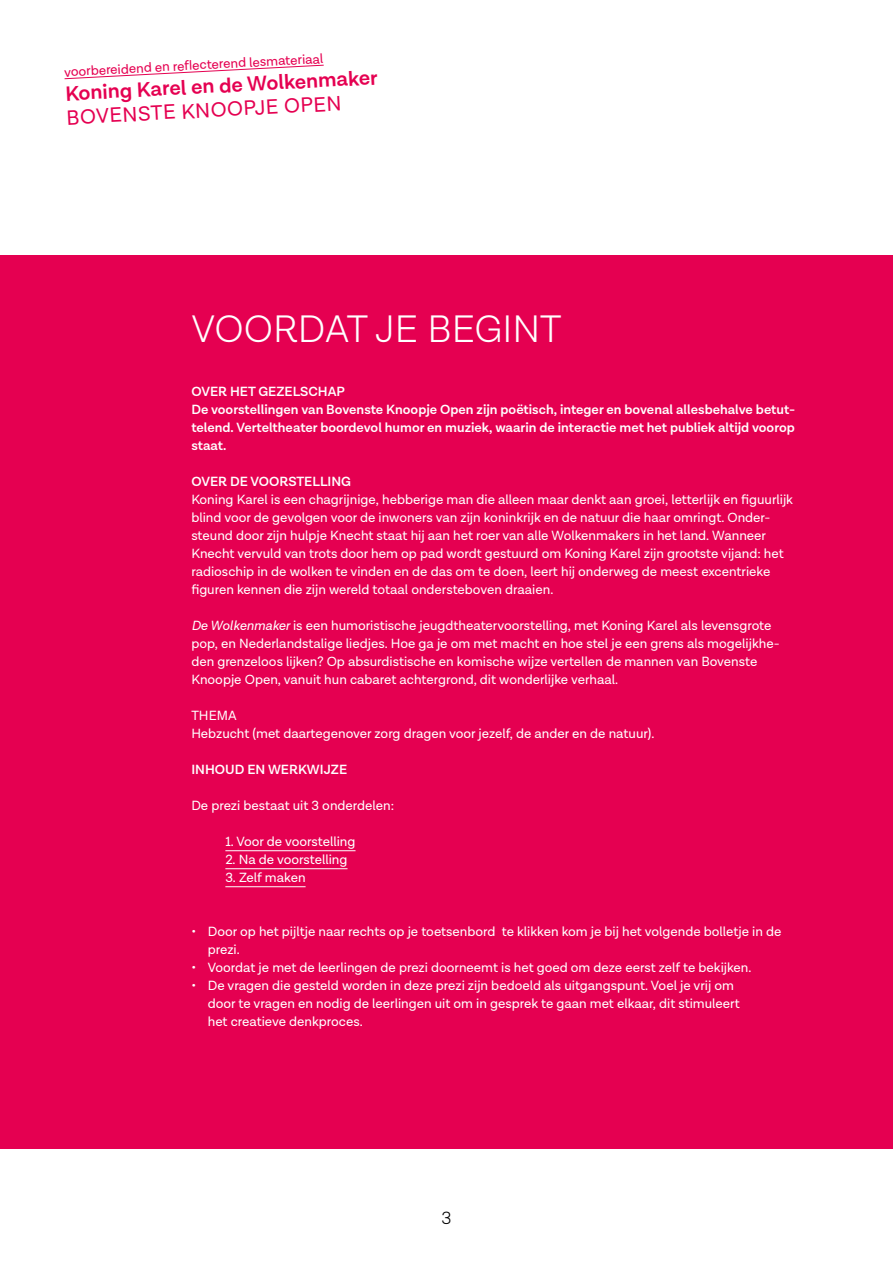
<style>
.page{position:relative;width:893px;height:1263px;background:#fff}
.page>*{position:absolute;margin:0;border:0;box-sizing:border-box;transform-origin:0 0}
.t1{font:300 39px "Lota Grotesque";color:#fff}
.t2{font:600 21px "Lota Grotesque";color:#e50051}
.t3{font:21px "Lota Grotesque";color:#e50051}
.t4{font:300 18px "Lota Grotesque";color:#000}
.t5{font:13.5px/18px "Lota Grotesque";color:#fff}
.t6{font:600 13.5px/18px "Lota Grotesque";color:#fff}
.t7{font:13.5px "Lota Grotesque";color:#e50051}
.s1{font-style:italic}
</style>
<div class="page">
<div style="left:0;top:255px;width:893px;height:893px;background:#e50051"></div>
<hr style="left:225px;top:850px;width:131px;height:1px;background:#fff">
<hr style="left:225px;top:868px;width:123px;height:1px;background:#fff">
<hr style="left:225px;top:886px;width:81px;height:1px;background:#fff">
<svg style="left:64px;top:65px;width:260px;height:14px"></svg>
<p class="t7" style="left:64px;top:65px;width:261px;rotate:-3deg">voorbereidend en refl ecterend lesmateriaal</p>
<h2 class="t2" style="left:65px;top:82px;width:314px;rotate:-3deg">Koning Karel en de Wolkenmaker</h2>
<h2 class="t3" style="left:66px;top:106px;width:277px;rotate:-3deg">BOVENSTE KNOOPJE OPEN</h2>
<h1 class="t1" style="left:191px;top:308px;width:372px">VOORDAT JE BEGINT</h1>
<p class="t6" style="left:191px;top:383px;width:605px">OVER HET GEZELSCHAP<br>De voorstellingen van Bovenste Knoopje Open zijn poëtisch, integer en bovenal allesbehalve betut&shy;telend. Verteltheater boordevol humor en muziek, waarin de interactie met het publiek altijd voorop staat.</p>
<p class="t6" style="left:191px;top:473px;width:161px">OVER DE VOORSTELLING</p>
<p class="t5" style="left:191px;top:491px;width:603px">Koning Karel is een chagrijnige, hebberige man die alleen maar denkt aan groei, letterlijk en figuurlijk blind voor de gevolgen voor de inwoners van zijn koninkrijk en de natuur die haar omringt. Onder&shy;steund door zijn hulpje Knecht staat hij aan het roer van alle Wolkenmakers in het land. Wanneer Knecht vervuld van trots door hem op pad wordt gestuurd om Koning Karel zijn grootste vijand: het radioschip in de wolken te vinden en de das om te doen, leert hij onderweg de meest excentrieke figuren kennen die zijn wereld totaal ondersteboven draaien.</p>
<p class="t5" style="left:191px;top:617px;width:590px"><span class="s1">De Wolkenmaker</span> is een humoristische jeugdtheatervoorstelling, met Koning Karel als levensgrote pop, en Nederlandstalige liedjes. Hoe ga je om met macht en hoe stel je een grens als mogelijkhe&shy;den grenzeloos lijken? Op absurdistische en komische wijze vertellen de mannen van Bovenste Knoopje Open, vanuit hun cabaret achtergrond, dit wonderlijke verhaal.</p>
<p class="t5" style="left:191px;top:707px;width:465px">THEMA<br>Hebzucht (met daartegenover zorg dragen voor jezelf, de ander en de natuur).</p>
<p class="t6" style="left:191px;top:761px;width:157px">INHOUD EN WERKWIJZE</p>
<p class="t5" style="left:191px;top:797px;width:204px">De prezi bestaat uit 3 onderdelen:</p>
<p class="t5" style="left:225px;top:833px;width:132px">1. Voor de voorstelling</p>
<p class="t5" style="left:225px;top:851px;width:124px">2. Na de voorstelling</p>
<p class="t5" style="left:225px;top:869px;width:82px">3. Zelf maken</p>
<p class="t5" style="left:208px;top:923px;width:575px;text-indent:-16px">• Door op het pijltje naar rechts op je toetsenbord te klikken kom je bij het volgende bolletje in de prezi.</p>
<p class="t5" style="left:191px;top:959px;width:562px">• Voordat je met de leerlingen de prezi doorneemt is het goed om deze eerst zelf te bekijken.</p>
<p class="t5" style="left:208px;top:977px;width:533px;text-indent:-16px">• De vragen die gesteld worden in deze prezi zijn bedoeld als uitgangspunt. Voel je vrij om door te vragen en nodig de leerlingen uit om in gesprek te gaan met elkaar, dit stimuleert het creatieve denkproces.</p>
<h3 class="t4" style="left:441px;top:1208px;width:12px">3</h3>
</div>
